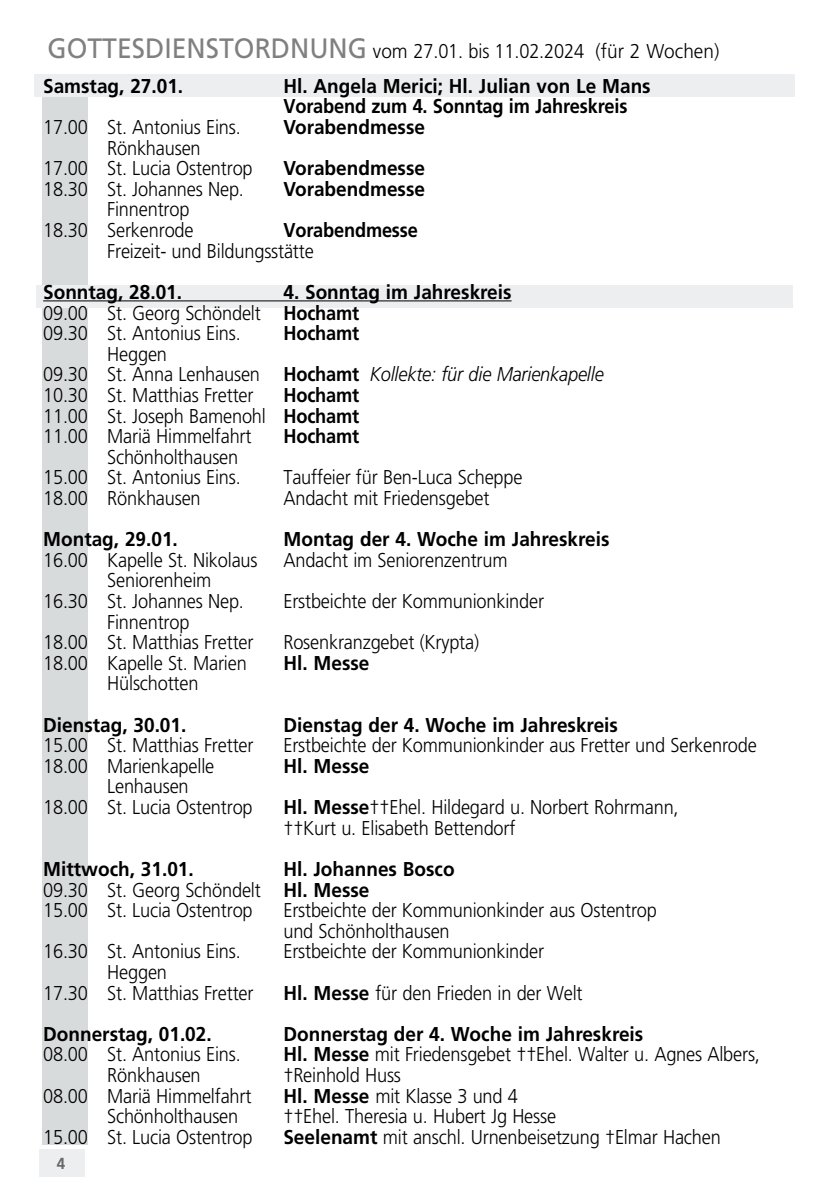
<style>
.page{position:relative;width:840px;height:1191px;background:#fff}
.page>*{position:absolute;margin:0;border:0;box-sizing:border-box;transform-origin:0 0}
.t1{font:300 20px/20.6px "Frutiger";letter-spacing:-.01em;color:#000;scale:.91 1}
.t2{font:700 20px/20.6px "Frutiger";color:#000;scale:.95 1}
.t3{font:300 20px/34.4px "Frutiger";letter-spacing:-.01em;color:#000;scale:.95 1}
.t4{font:700 20px "Frutiger";color:#000;scale:.91 1}
.t5{font:700 16px "Frutiger";color:#68676c;scale:.95 1}
.s1{font-weight:400;font-size:28px;color:#808080}
.s2{font-weight:700}
.s3{font-style:italic}
</style>
<div class="page">
<div style="left:40px;top:1148px;width:45px;height:28px;background:#edeeef"></div>
<div style="left:43px;top:95px;width:45px;height:1049px;background:#d8dbdc"></div>
<div style="left:34px;top:74px;width:760px;height:22px;background:#edeeef"></div>
<div style="left:36px;top:285px;width:756px;height:23px;background:#edeeef"></div>
<hr style="left:43px;top:300px;width:468px;height:1px;background:#000">
<p class="t3" style="left:43px;top:34px;width:712px"><span class="s1">GOTTESDIENSTORDNUNG</span> vom 27.01. bis 11.02.2024 (für 2 Wochen)<br><span class="s2">Samstag, 27.01.</span></p>
<p class="t2" style="left:283px;top:75px;width:388px">Hl. Angela Merici; Hl. Julian von Le Mans<br>Vorabend zum 4. Sonntag im Jahreskreis</p>
<p class="t1" style="left:43px;top:117px;width:218px">17.00 St. Antonius Eins.</p>
<p class="t2" style="left:283px;top:117px;width:150px">Vorabendmesse</p>
<p class="t1" style="left:43px;top:137px;width:232px;text-indent:64px">Rönkhausen<br>17.00 St. Lucia Ostentrop</p>
<p class="t2" style="left:283px;top:158px;width:150px">Vorabendmesse</p>
<p class="t1" style="left:43px;top:179px;width:222px">18.30 St. Johannes Nep.</p>
<p class="t2" style="left:283px;top:178px;width:150px">Vorabendmesse</p>
<p class="t1" style="left:43px;top:199px;width:167px;text-align:right">Finnentrop<br>18.30 Serkenrode</p>
<p class="t4" style="left:283px;top:218px;width:149px">Vorabendmesse</p>
<p class="t1" style="left:107px;top:240px;width:228px">Freizeit- und Bildungsstätte</p>
<p class="t2" style="left:43px;top:281px;width:148px">Sonntag, 28.01.</p>
<p class="t1" style="left:43px;top:282px;width:516px;text-indent:240px"><span class="s2">4. Sonntag im Jahreskreis<br></span>09.00 St. Georg Schöndelt <span class="s2">Hochamt<br></span>09.30 St. Antonius Eins.</p>
<p class="t4" style="left:283px;top:321px;width:85px">Hochamt</p>
<p class="t1" style="left:43px;top:343px;width:617px;text-indent:64px">Heggen<br>09.30 St. Anna Lenhausen <span class="s2">Hochamt</span> <span class="s3">Kollekte: für die Marienkapelle<br></span>10.30 St. Matthias Fretter</p>
<p class="t1" style="left:43px;top:385px;width:348px;text-align:justify;text-indent:240px"><span class="s2">Hochamt </span>11.00 St. Joseph Bamenohl <span class="s2">Hochamt </span>11.00 Mariä Himmelfahrt</p>
<p class="t4" style="left:283px;top:424px;width:85px">Hochamt</p>
<p class="t1" style="left:43px;top:446px;width:218px;text-align:right">Schönholthausen<br>15.00 St. Antonius Eins.</p>
<p class="t1" style="left:283px;top:467px;width:264px">Tauffeier für Ben-Luca Scheppe</p>
<p class="t1" style="left:43px;top:488px;width:175px">18.00 Rönkhausen</p>
<p class="t1" style="left:283px;top:488px;width:228px">Andacht mit Friedensgebet</p>
<p class="t2" style="left:43px;top:529px;width:143px">Montag, 29.01.</p>
<p class="t2" style="left:283px;top:529px;width:344px">Montag der 4. Woche im Jahreskreis</p>
<p class="t1" style="left:43px;top:549px;width:237px">16.00 Kapelle St. Nikolaus</p>
<p class="t1" style="left:283px;top:549px;width:248px">Andacht im Seniorenzentrum</p>
<p class="t1" style="left:43px;top:570px;width:222px;text-indent:64px">Seniorenheim<br>16.30 St. Johannes Nep.</p>
<p class="t1" style="left:283px;top:591px;width:288px">Erstbeichte der Kommunionkinder</p>
<p class="t1" style="left:43px;top:611px;width:232px;text-align:center">Finnentrop<br>18.00 St. Matthias Fretter</p>
<p class="t1" style="left:283px;top:632px;width:216px">Rosenkranzgebet (Krypta)</p>
<p class="t1" style="left:43px;top:652px;width:225px">18.00 Kapelle St. Marien</p>
<p class="t2" style="left:283px;top:652px;width:92px">Hl. Messe</p>
<p class="t1" style="left:107px;top:673px;width:102px">Hülschotten</p>
<p class="t2" style="left:43px;top:714px;width:152px">Dienstag, 30.01.</p>
<p class="t2" style="left:283px;top:714px;width:353px">Dienstag der 4. Woche im Jahreskreis</p>
<p class="t1" style="left:43px;top:735px;width:232px">15.00 St. Matthias Fretter</p>
<p class="t1" style="left:283px;top:735px;width:521px">Erstbeichte der Kommunionkinder aus Fretter und Serkenrode</p>
<p class="t1" style="left:43px;top:755px;width:189px">18.00 Marienkapelle</p>
<p class="t2" style="left:283px;top:755px;width:92px">Hl. Messe</p>
<p class="t1" style="left:43px;top:776px;width:232px;text-align:center">Lenhausen<br>18.00 St. Lucia Ostentrop</p>
<p class="t1" style="left:283px;top:797px;width:435px"><span class="s2">Hl. Messe</span>††Ehel. Hildegard u. Norbert Rohrmann, ††Kurt u. Elisabeth Bettendorf</p>
<p class="t1" style="left:43px;top:858px;width:453px;text-indent:240px"><span class="s2">Hl. Johannes Bosco<br></span>09.30 St. Georg Schöndelt <span class="s2">Hl. Messe<br></span>15.00 St. Lucia Ostentrop</p>
<p class="t2" style="left:43px;top:858px;width:160px">Mittwoch, 31.01.</p>
<p class="t1" style="left:283px;top:900px;width:412px">Erstbeichte der Kommunionkinder aus Ostentrop und Schönholthausen</p>
<p class="t1" style="left:43px;top:941px;width:218px">16.30 St. Antonius Eins.</p>
<p class="t1" style="left:283px;top:941px;width:288px">Erstbeichte der Kommunionkinder</p>
<p class="t1" style="left:43px;top:961px;width:232px;text-indent:64px">Heggen<br>17.30 St. Matthias Fretter</p>
<p class="t1" style="left:283px;top:982px;width:330px"><span class="s2">Hl. Messe</span> für den Frieden in der Welt</p>
<p class="t2" style="left:43px;top:1023px;width:179px">Donnerstag, 01.02.</p>
<p class="t2" style="left:283px;top:1023px;width:380px">Donnerstag der 4. Woche im Jahreskreis</p>
<p class="t1" style="left:43px;top:1044px;width:218px">08.00 St. Antonius Eins.</p>
<p class="t1" style="left:283px;top:1044px;width:525px"><span class="s2">Hl. Messe</span> mit Friedensgebet ††Ehel. Walter u. Agnes Albers,</p>
<p class="t1" style="left:107px;top:1064px;width:104px">Rönkhausen</p>
<p class="t1" style="left:283px;top:1064px;width:131px">†Reinhold Huss</p>
<p class="t1" style="left:43px;top:1085px;width:230px">08.00 Mariä Himmelfahrt</p>
<p class="t1" style="left:283px;top:1085px;width:259px"><span class="s2">Hl. Messe</span> mit Klasse 3 und 4</p>
<p class="t1" style="left:107px;top:1106px;width:145px">Schönholthausen</p>
<p class="t1" style="left:283px;top:1106px;width:301px">††Ehel. Theresia u. Hubert Jg Hesse</p>
<p class="t1" style="left:43px;top:1126px;width:232px">15.00 St. Lucia Ostentrop</p>
<p class="t1" style="left:283px;top:1126px;width:482px"><span class="s2">Seelenamt</span> mit anschl. Urnenbeisetzung †Elmar Hachen</p>
<p class="t5" style="left:57px;top:1154px;width:10px">4</p>
</div>
